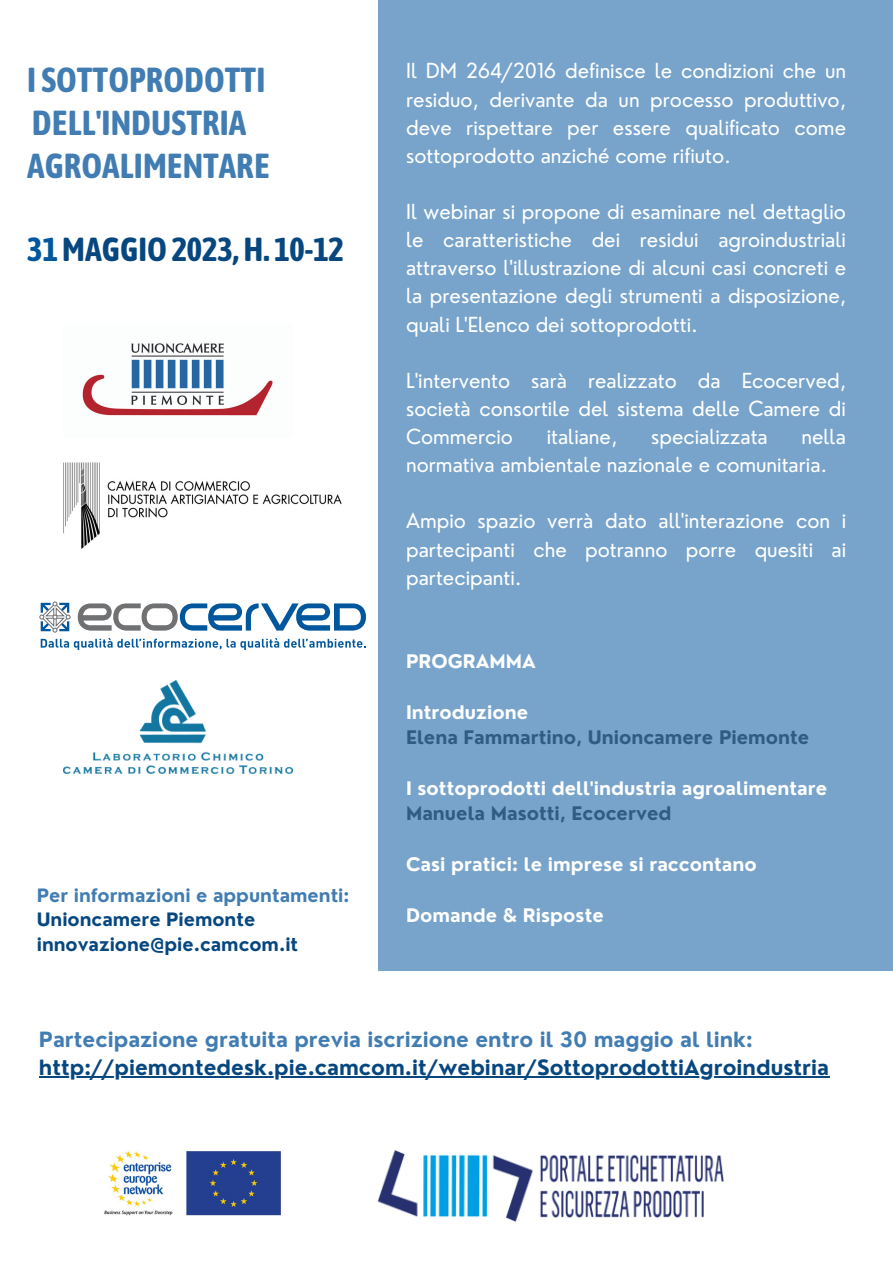
<style>
.page{position:relative;width:893px;height:1263px;background:#fff}
.page>*{position:absolute;margin:0;border:0;box-sizing:border-box;transform-origin:0 0}
.t1{font:700 34.65px/42.8px "Asap Condensed";color:#417db2}
.t2{font:700 33.22px "Asap Condensed";color:#074780}
.t3{font:700 20.48px "Nourd";color:#074780}
.t4{font:700 20.48px "Nourd";color:#417db2}
.t5{font:20.25px/28.1px "Nourd";color:#fff;text-align:justify}
.t6{font:700 18.23px "Nourd";color:#fff}
.t7{font:700 18.23px "Nourd";color:#2f5c82}
.t8{font:700 18px "Nourd";color:#074780}
.t9{font:700 18px "Nourd";color:#417db2}
.s1{color:#00579d}
</style>
<div class="page">
<div style="left:358px;top:0;width:535px;height:970px;background:#78a4cb"></div>
<div style="left:0;top:0;width:378px;height:1246px;background:#fff"></div>
<img style="left:82px;top:343px;width:191px;height:73px">
<img style="left:104px;top:1151px;width:177px;height:65px">
<svg style="left:39px;top:602px;width:31px;height:30px"></svg>
<svg style="left:78px;top:603px;width:288px;height:28px"></svg>
<svg style="left:41px;top:638px;width:325px;height:12px"></svg>
<img style="left:64px;top:681px;width:228px;height:93px">
<img style="left:65px;top:462px;width:277px;height:86px">
<img style="left:378px;top:1150px;width:346px;height:71px">
<hr style="left:39px;top:1076px;width:790px;height:2px;background:#074780">
<p class="t1" style="left:27px;top:58px;width:244px">I SOTTOPRODOTTI<br>DELL'INDUSTRIA<br>AGROALIMENTARE</p>
<p class="t2" style="left:27px;top:230px;width:318px"><span class="s1">31</span>MAGGIO2023,H. 10-12</p>
<p class="t9" style="left:37px;top:883px;width:314px">Per informazioni e appuntamenti:</p>
<p class="t8" style="left:37px;top:908px;width:220px">Unioncamere Piemonte</p>
<p class="t8" style="left:37px;top:933px;width:263px">innovazione@pie.camcom.it</p>
<p class="t5" style="left:406px;top:57px;width:442px">Il DM 264/2016 definisce le condizioni che un residuo, derivante da un processo produttivo, deve rispettare per essere qualificato come sottoprodotto anziché come rifiuto.</p>
<p class="t5" style="left:406px;top:197px;width:442px">Il webinar si propone di esaminare nel dettaglio le caratteristiche dei residui agroindustriali attraverso l'illustrazione di alcuni casi concreti e la presentazione degli strumenti a disposizione, quali L'Elenco dei sottoprodotti.</p>
<p class="t5" style="left:406px;top:366px;width:441px">L'intervento sarà realizzato da Ecocerved, società consortile del sistema delle Camere di Commercio</p>
<p class="t5" style="left:406px;top:422px;width:441px;text-indent:395px">nella normativa ambientale nazionale e comunitaria.</p>
<p class="t5" style="left:547px;top:422px;width:72px">italiane,</p>
<p class="t5" style="left:651px;top:422px;width:118px">specializzata</p>
<p class="t5" style="left:406px;top:507px;width:442px">Ampio spazio verrà dato all'interazione con i partecipanti che potranno porre quesiti ai partecipanti.</p>
<p class="t6" style="left:406px;top:650px;width:131px">PROGRAMMA</p>
<p class="t6" style="left:406px;top:701px;width:123px">Introduzione</p>
<p class="t7" style="left:406px;top:726px;width:405px">Elena Fammartino, Unioncamere Piemonte</p>
<p class="t6" style="left:406px;top:777px;width:422px">I sottoprodotti dell'industria agroalimentare</p>
<p class="t7" style="left:406px;top:802px;width:267px">Manuela Masotti, Ecocerved</p>
<p class="t6" style="left:406px;top:853px;width:352px">Casi pratici: le imprese si raccontano</p>
<p class="t6" style="left:406px;top:904px;width:199px">Domande &amp; Risposte</p>
<p class="t4" style="left:39px;top:1026px;width:715px">Partecipazione gratuita previa iscrizione entro il 30 maggio al link:</p>
<p class="t3" style="left:39px;top:1055px;width:791px">http://piemontedesk.pie.camcom.it/webinar/SottoprodottiAgroindustria</p>
</div>
